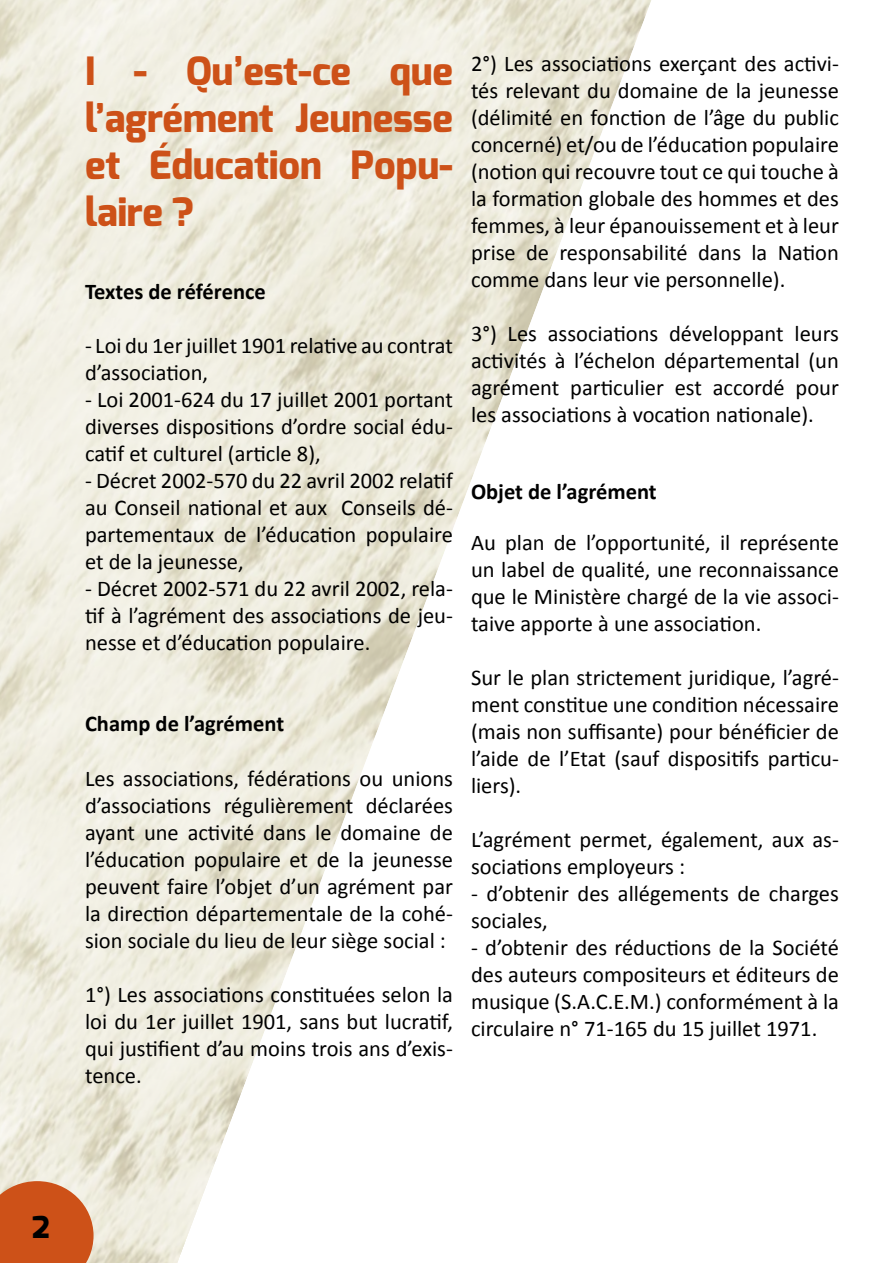
<style>
.page{position:relative;width:893px;height:1263px;background:#fff}
.page>*{position:absolute;margin:0;border:0;box-sizing:border-box;transform-origin:0 0}
.t1{font:800 39px/46.8px "Exo";color:#cd5118;text-align:justify}
.t2{font:800 30px "Exo";color:#000}
.t3{font:22.5px/27px "Calibri";color:#000;text-align:justify}
.t4{font:700 22.5px "Calibri";color:#000}
</style>
<div class="page">
<img style="left:0;top:0;width:651px;height:1263px">
<svg style="left:0;top:1181px;width:94px;height:82px;background:#d16330"></svg>
<h1 class="t1" style="left:85px;top:48px;width:369px">I - Qu’est-ce que l’agrément Jeunesse et Éducation Popu&shy;laire ?</h1>
<p class="t4" style="left:85px;top:278px;width:182px">Textes de référence</p>
<p class="t3" style="left:85px;top:331px;width:369px">- Loi du 1er juillet 1901 relative au contrat d’association,</p>
<p class="t3" style="left:85px;top:385px;width:369px">- Loi 2001-624 du 17 juillet 2001 portant diverses dispositions d’ordre social édu&shy;catif et culturel (article 8),</p>
<p class="t3" style="left:85px;top:466px;width:369px">- Décret 2002-570 du 22 avril 2002 relatif au Conseil national et aux Conseils dé&shy;partementaux de l’éducation populaire et de la jeunesse,</p>
<p class="t3" style="left:85px;top:574px;width:369px">- Décret 2002-571 du 22 avril 2002, rela&shy;tif à l’agrément des associations de jeu&shy;nesse et d’éducation populaire.</p>
<p class="t4" style="left:85px;top:710px;width:201px">Champ de l’agrément</p>
<p class="t3" style="left:85px;top:763px;width:369px">Les associations, fédérations ou unions d’associations régulièrement déclarées ayant une activité dans le domaine de l’éducation populaire et de la jeunesse peuvent faire l’objet d’un agrément par la direction départementale de la cohé&shy;sion sociale du lieu de leur siège social :</p>
<p class="t3" style="left:85px;top:979px;width:369px">1°) Les associations constituées selon la loi du 1er juillet 1901, sans but lucratif, qui justifient d’au moins trois ans d’exis&shy;tence.</p>
<p class="t3" style="left:471px;top:49px;width:369px">2°) Les associations exerçant des activi&shy;tés relevant du domaine de la jeunesse (délimité en fonction de l’âge du public concerné) et/ou de l’éducation populaire (notion qui recouvre tout ce qui touche à la formation globale des hommes et des femmes, à leur épanouissement et à leur prise de responsabilité dans la Nation comme dans leur vie personnelle).</p>
<p class="t3" style="left:471px;top:319px;width:369px">3°) Les associations développant leurs activités à l’échelon départemental (un agrément particulier est accordé pour les associations à vocation nationale).</p>
<p class="t4" style="left:471px;top:478px;width:187px">Objet de l’agrément</p>
<p class="t3" style="left:471px;top:528px;width:369px">Au plan de l’opportunité, il représente un label de qualité, une reconnaissance que le Ministère chargé de la vie associ&shy;taive apporte à une association.</p>
<p class="t3" style="left:471px;top:663px;width:369px">Sur le plan strictement juridique, l’agré&shy;ment constitue une condition nécessaire (mais non suffisante) pour bénéficier de l’aide de l’Etat (sauf dispositifs particu&shy;liers).</p>
<p class="t3" style="left:471px;top:825px;width:369px">L’agrément permet, également, aux as&shy;sociations employeurs :</p>
<p class="t3" style="left:471px;top:879px;width:369px">- d’obtenir des allégements de charges sociales,</p>
<p class="t3" style="left:471px;top:933px;width:369px">- d’obtenir des réductions de la Société des auteurs compositeurs et éditeurs de musique (S.A.C.E.M.) conformément à la circulaire n° 71-165 du 15 juillet 1971.</p>
<h2 class="t2" style="left:32px;top:1208px;width:19px">2</h2>
</div>
